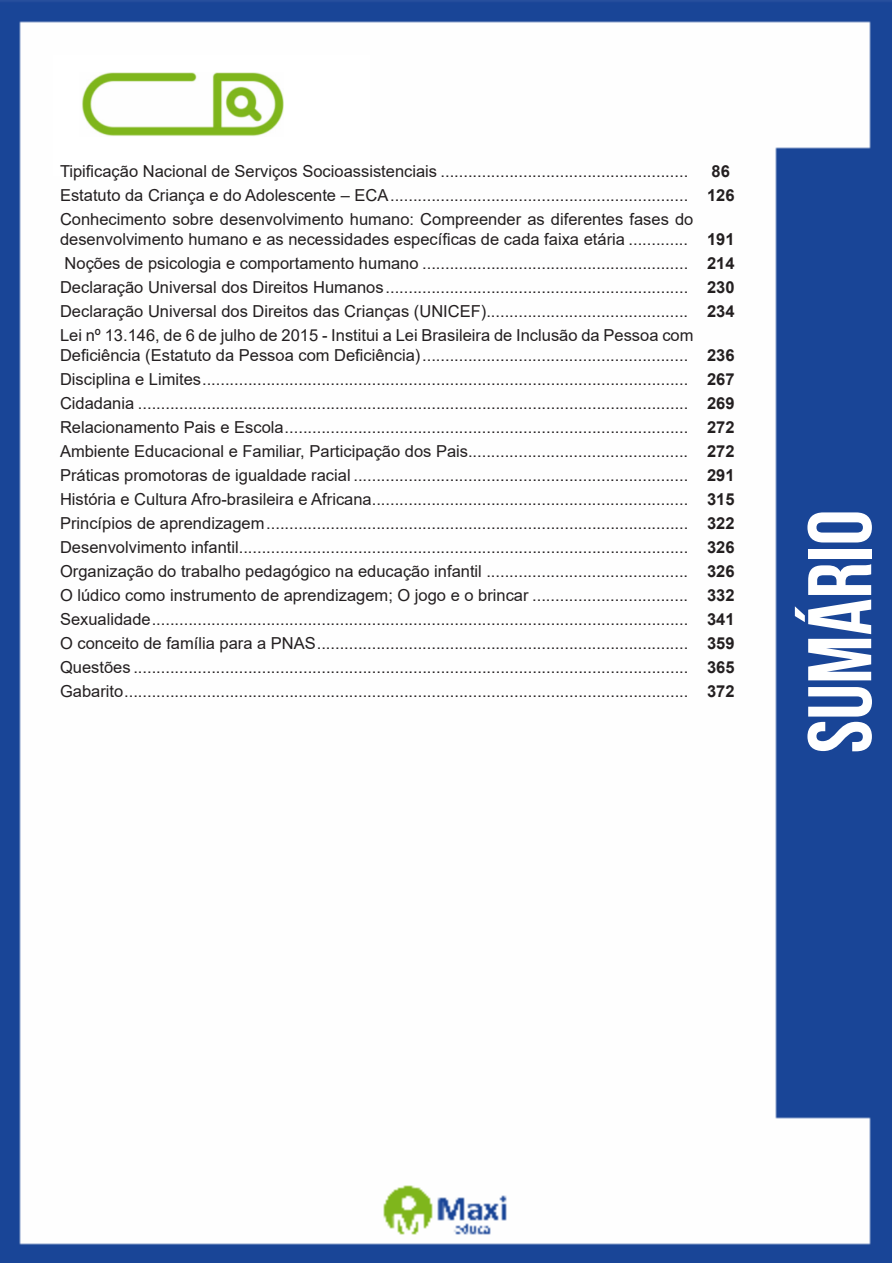
<style>
.page{position:relative;width:893px;height:1263px;background:#fff}
.page>*{position:absolute;margin:0;border:0;box-sizing:border-box;transform-origin:0 0}
.t1{font:700 90px "Bebas Neue";color:#fff}
.ALTERNATIVAS{font:16.5px/19.8px "Arial";color:#231f20}
.ALTERNATIVAS-2{font:700 16.5px "Arial";color:#231f20}
</style>
<div class="page">
<img style="left:0;top:0;width:892px;height:1263px">
<div style="left:53px;top:55px;width:317px;height:121px;background:#fff"></div>
<img style="left:82px;top:72px;width:201px;height:64px">
<p class="ALTERNATIVAS" style="left:60px;top:161px;width:630px">Tipificação Nacional de Serviços Socioassistenciais ......................................................</p>
<p class="ALTERNATIVAS-2" style="left:712px;top:159px;width:20px">86</p>
<p class="ALTERNATIVAS" style="left:60px;top:185px;width:630px">Estatuto da Criança e do Adolescente – ECA.................................................................</p>
<p class="ALTERNATIVAS-2" style="left:707px;top:183px;width:29px">126</p>
<p class="ALTERNATIVAS" style="left:60px;top:209px;width:635px">Conhecimento sobre desenvolvimento humano: Compreender as diferentes fases do desenvolvimento humano e as necessidades específicas de cada faixa etária .............</p>
<p class="ALTERNATIVAS-2" style="left:707px;top:227px;width:29px">191</p>
<p class="ALTERNATIVAS" style="left:65px;top:254px;width:625px">Noções de psicologia e comportamento humano ..........................................................</p>
<p class="ALTERNATIVAS-2" style="left:707px;top:252px;width:29px">214</p>
<p class="ALTERNATIVAS" style="left:60px;top:278px;width:630px">Declaração Universal dos Direitos Humanos..................................................................</p>
<p class="ALTERNATIVAS-2" style="left:707px;top:276px;width:29px">230</p>
<p class="ALTERNATIVAS" style="left:60px;top:302px;width:630px">Declaração Universal dos Direitos das Crianças (UNICEF)............................................</p>
<p class="ALTERNATIVAS-2" style="left:707px;top:300px;width:29px">234</p>
<p class="ALTERNATIVAS" style="left:60px;top:326px;width:635px">Lei nº 13.146, de 6 de julho de 2015 - Institui a Lei Brasileira de Inclusão da Pessoa com<br>Deficiência (Estatuto da Pessoa com Deficiência)..........................................................</p>
<p class="ALTERNATIVAS-2" style="left:707px;top:344px;width:29px">236</p>
<p class="ALTERNATIVAS" style="left:60px;top:369px;width:630px">Disciplina e Limites..........................................................................................................</p>
<p class="ALTERNATIVAS-2" style="left:707px;top:368px;width:29px">267</p>
<p class="ALTERNATIVAS" style="left:60px;top:393px;width:630px">Cidadania ........................................................................................................................</p>
<p class="ALTERNATIVAS-2" style="left:707px;top:392px;width:29px">269</p>
<p class="ALTERNATIVAS" style="left:60px;top:417px;width:630px">Relacionamento Pais e Escola........................................................................................</p>
<p class="ALTERNATIVAS-2" style="left:707px;top:416px;width:29px">272</p>
<p class="ALTERNATIVAS" style="left:60px;top:441px;width:630px">Ambiente Educacional e Familiar, Participação dos Pais................................................</p>
<p class="ALTERNATIVAS-2" style="left:707px;top:440px;width:29px">272</p>
<p class="ALTERNATIVAS" style="left:60px;top:465px;width:630px">Práticas promotoras de igualdade racial .........................................................................</p>
<p class="ALTERNATIVAS-2" style="left:707px;top:464px;width:29px">291</p>
<p class="ALTERNATIVAS" style="left:60px;top:489px;width:630px">História e Cultura Afro-brasileira e Africana.....................................................................</p>
<p class="ALTERNATIVAS-2" style="left:707px;top:488px;width:29px">315</p>
<p class="ALTERNATIVAS" style="left:60px;top:513px;width:630px">Princípios de aprendizagem............................................................................................</p>
<p class="ALTERNATIVAS-2" style="left:707px;top:512px;width:29px">322</p>
<p class="ALTERNATIVAS" style="left:60px;top:537px;width:630px">Desenvolvimento infantil..................................................................................................</p>
<p class="ALTERNATIVAS-2" style="left:707px;top:536px;width:29px">326</p>
<p class="ALTERNATIVAS" style="left:60px;top:561px;width:630px">Organização do trabalho pedagógico na educação infantil ............................................</p>
<p class="ALTERNATIVAS-2" style="left:707px;top:560px;width:29px">326</p>
<p class="ALTERNATIVAS" style="left:60px;top:585px;width:630px">O lúdico como instrumento de aprendizagem; O jogo e o brincar ..................................</p>
<p class="ALTERNATIVAS-2" style="left:707px;top:584px;width:29px">332</p>
<p class="ALTERNATIVAS" style="left:60px;top:609px;width:630px">Sexualidade.....................................................................................................................</p>
<p class="ALTERNATIVAS-2" style="left:707px;top:608px;width:29px">341</p>
<p class="ALTERNATIVAS" style="left:60px;top:633px;width:630px">O conceito de família para a PNAS.................................................................................</p>
<p class="ALTERNATIVAS-2" style="left:707px;top:632px;width:29px">359</p>
<p class="ALTERNATIVAS" style="left:60px;top:658px;width:630px">Questões .........................................................................................................................</p>
<p class="ALTERNATIVAS-2" style="left:707px;top:656px;width:29px">365</p>
<p class="ALTERNATIVAS" style="left:60px;top:682px;width:630px">Gabarito...........................................................................................................................</p>
<p class="ALTERNATIVAS-2" style="left:707px;top:680px;width:29px">372</p>
<h1 class="t1" style="left:791px;top:753px;width:245px;rotate:-90deg">sumário</h1>
</div>
